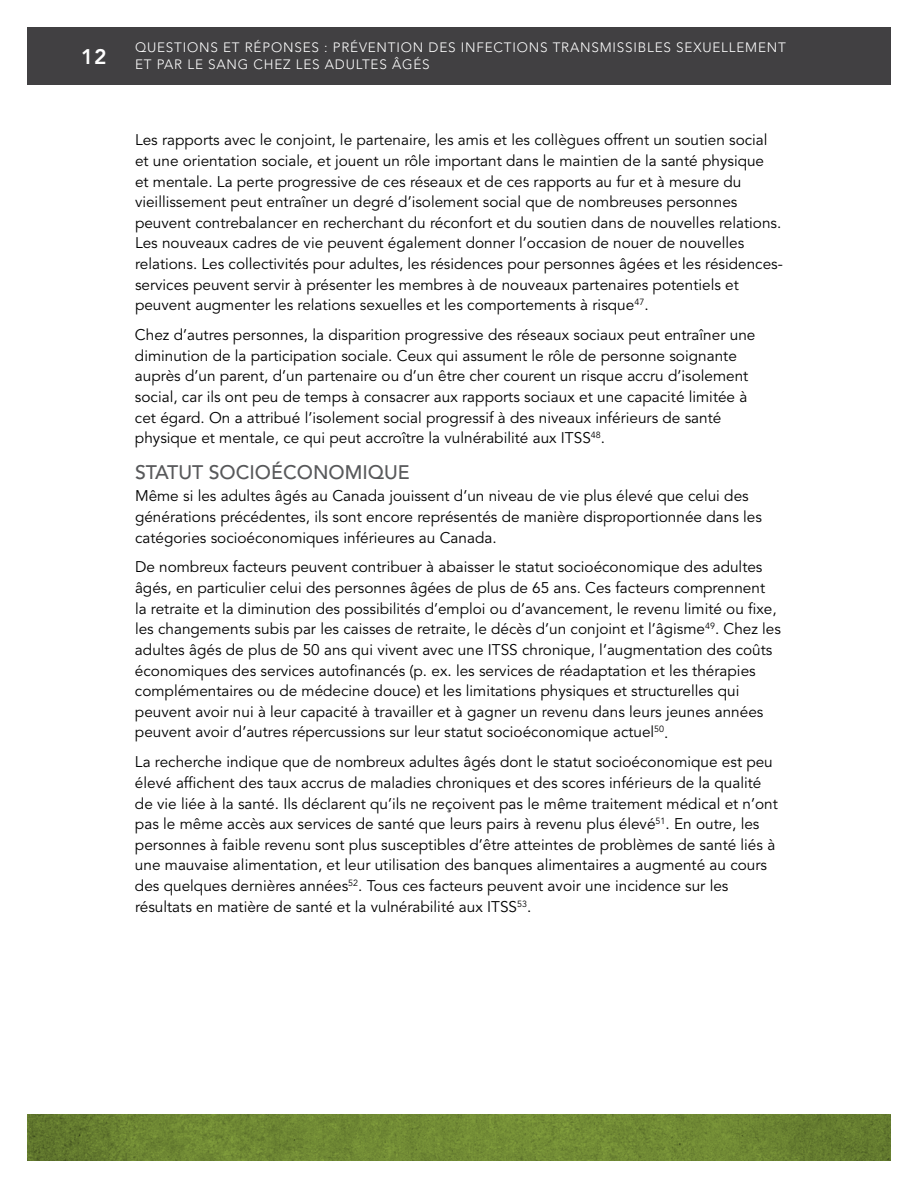
<style>
.page{position:relative;width:918px;height:1188px;background:#fff}
.page>*{position:absolute;margin:0;border:0;box-sizing:border-box;transform-origin:0 0}
.t1{font:800 21px "Avenir LT Std";color:#fff}
.t2{font:500 19.5px "Avenir LT Std";color:#58595b}
.t3{font:15.3px/20.5px "Avenir LT Std";color:#000}
.t4{font:300 13.5px/16.5px "Avenir LT Std";letter-spacing:.06em;color:#fff}
</style>
<div class="page">
<svg style="left:27px;top:1115px;width:864px;height:46px;background:#6d8533"></svg>
<div style="left:27px;top:27px;width:113px;height:57px;background:#414042"></div>
<div style="left:135px;top:27px;width:756px;height:57px;background:#414042"></div>
<h1 class="t1" style="left:81px;top:44px;width:27px">12</h1>
<p class="t4" style="left:135px;top:40px;width:652px">QUESTIONS ET RÉPONSES : PRÉVENTION DES INFECTIONS TRANSMISSIBLES SEXUELLEMENT<br>ET PAR LE SANG CHEZ LES ADULTES ÂGÉS</p>
<p class="t3" style="left:135px;top:130px;width:649px">Les rapports avec le conjoint, le partenaire, les amis et les collègues offrent un soutien social et une orientation sociale, et jouent un rôle important dans le maintien de la santé physique<br>et mentale. La perte progressive de ces réseaux et de ces rapports au fur et à mesure du vieillissement peut entraîner un degré d’isolement social que de nombreuses personnes peuvent contrebalancer en recherchant du réconfort et du soutien dans de nouvelles relations.<br>Les nouveaux cadres de vie peuvent également donner l’occasion de nouer de nouvelles relations. Les collectivités pour adultes, les résidences pour personnes âgées et les résidences&shy;services peuvent servir à présenter les membres à de nouveaux partenaires potentiels et peuvent augmenter les relations sexuelles et les comportements à risque<sup>47</sup>.</p>
<p class="t3" style="left:135px;top:325px;width:622px">Chez d’autres personnes, la disparition progressive des réseaux sociaux peut entraîner une diminution de la participation sociale. Ceux qui assument le rôle de personne soignante auprès d’un parent, d’un partenaire ou d’un être cher courent un risque accru d’isolement social, car ils ont peu de temps à consacrer aux rapports sociaux et une capacité limitée à cet égard. On a attribué l’isolement social progressif à des niveaux inférieurs de santé physique et mentale, ce qui peut accroître la vulnérabilité aux ITSS<sup>48</sup>.</p>
<p class="t2" style="left:135px;top:461px;width:276px">STATUT SOCIOÉCONOMIQUE</p>
<p class="t3" style="left:135px;top:486px;width:628px">Même si les adultes âgés au Canada jouissent d’un niveau de vie plus élevé que celui des générations précédentes, ils sont encore représentés de manière disproportionnée dans les catégories socioéconomiques inférieures au Canada.</p>
<p class="t3" style="left:135px;top:557px;width:648px">De nombreux facteurs peuvent contribuer à abaisser le statut socioéconomique des adultes âgés, en particulier celui des personnes âgées de plus de 65 ans. Ces facteurs comprennent<br>la retraite et la diminution des possibilités d’emploi ou d’avancement, le revenu limité ou fixe, les changements subis par les caisses de retraite, le décès d’un conjoint et l’âgisme<sup>49</sup>. Chez les adultes âgés de plus de 50 ans qui vivent avec une ITSS chronique, l’augmentation des coûts économiques des services autofinancés (p. ex. les services de réadaptation et les thérapies complémentaires ou de médecine douce) et les limitations physiques et structurelles qui peuvent avoir nui à leur capacité à travailler et à gagner un revenu dans leurs jeunes années peuvent avoir d’autres répercussions sur leur statut socioéconomique actuel<sup>50</sup>.</p>
<p class="t3" style="left:135px;top:752px;width:644px">La recherche indique que de nombreux adultes âgés dont le statut socioéconomique est peu élevé affichent des taux accrus de maladies chroniques et des scores inférieurs de la qualité de vie liée à la santé. Ils déclarent qu’ils ne reçoivent pas le même traitement médical et n’ont pas le même accès aux services de santé que leurs pairs à revenu plus élevé<sup>51</sup>. En outre, les personnes à faible revenu sont plus susceptibles d’être atteintes de problèmes de santé liés à une mauvaise alimentation, et leur utilisation des banques alimentaires a augmenté au cours des quelques dernières années<sup>52</sup>. Tous ces facteurs peuvent avoir une incidence sur les résultats en matière de santé et la vulnérabilité aux ITSS<sup>53</sup>.</p>
</div>
